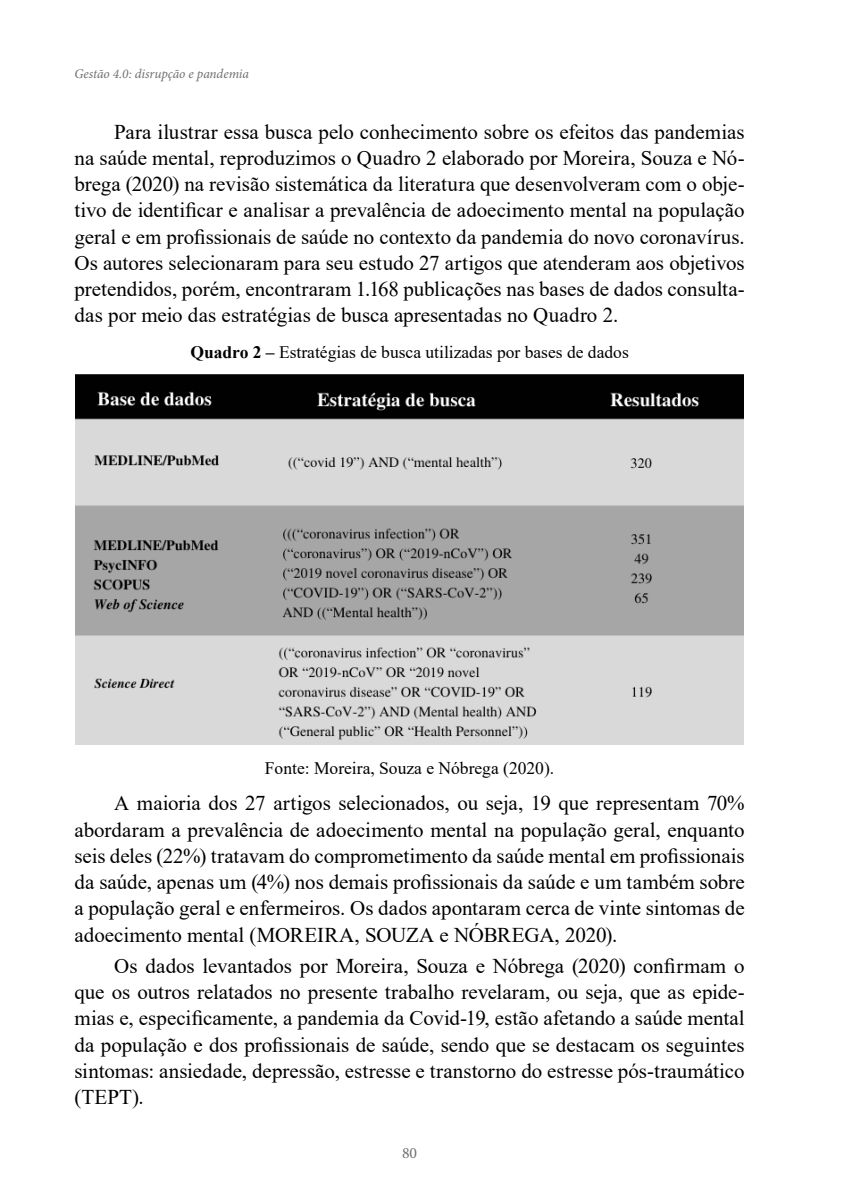
<style>
.page{position:relative;width:844px;height:1191px;background:#fff}
.page>*{position:absolute;margin:0;border:0;box-sizing:border-box;transform-origin:0 0}
.t1{font:21px/26.2px "Times New Roman";color:#000;text-align:justify}
.t2{font:17.5px "Times New Roman";color:#000}
.t3{font:15.75px "Minion Pro";color:#706f6f}
.t4{font:italic 13.3px "Minion Pro";letter-spacing:-.005em;color:#706f6f}
.s1{font-weight:700}
</style>
<div class="page">
<img style="left:75px;top:375px;width:668px;height:369px">
<p class="t4" style="left:74px;top:65px;width:176px">Gestão 4.0: disrupção e pandemia</p>
<p class="t1" style="left:74px;top:118px;width:671px;text-indent:40px">Para ilustrar essa busca pelo conhecimento sobre os efeitos das pandemias na saúde mental, reproduzimos o Quadro 2 elaborado por Moreira, Souza e Nó&shy;brega (2020) na revisão sistemática da literatura que desenvolveram com o obje&shy;tivo de identificar e analisar a prevalência de adoecimento mental na população geral e em profissionais de saúde no contexto da pandemia do novo coronavírus.<br>Os autores selecionaram para seu estudo 27 artigos que atenderam aos objetivos pretendidos, porém, encontraram 1.168 publicações nas bases de dados consulta&shy;das por meio das estratégias de busca apresentadas no Quadro 2.</p>
<p class="t2" style="left:190px;top:340px;width:440px"><span class="s1">Quadro 2 –</span> Estratégias de busca utilizadas por bases de dados</p>
<p class="t2" style="left:265px;top:756px;width:291px">Fonte: Moreira, Souza e Nóbrega (2020).</p>
<p class="t1" style="left:74px;top:789px;width:671px;text-indent:40px">A maioria dos 27 artigos selecionados, ou seja, 19 que representam 70% abordaram a prevalência de adoecimento mental na população geral, enquanto seis deles (22%) tratavam do comprometimento da saúde mental em profissionais da saúde, apenas um (4%) nos demais profissionais da saúde e um também sobre a população geral e enfermeiros. Os dados apontaram cerca de vinte sintomas de adoecimento mental (MOREIRA, SOUZA e NÓBREGA, 2020).</p>
<p class="t1" style="left:74px;top:952px;width:671px;text-indent:40px">Os dados levantados por Moreira, Souza e Nóbrega (2020) confirmam o que os outros relatados no presente trabalho revelaram, ou seja, que as epide&shy;mias e, especificamente, a pandemia da Covid-19, estão afetando a saúde mental da população e dos profissionais de saúde, sendo que se destacam os seguintes sintomas: ansiedade, depressão, estresse e transtorno do estresse pós-traumático (TEPT).</p>
<p class="t3" style="left:402px;top:1142px;width:17px">80</p>
</div>
